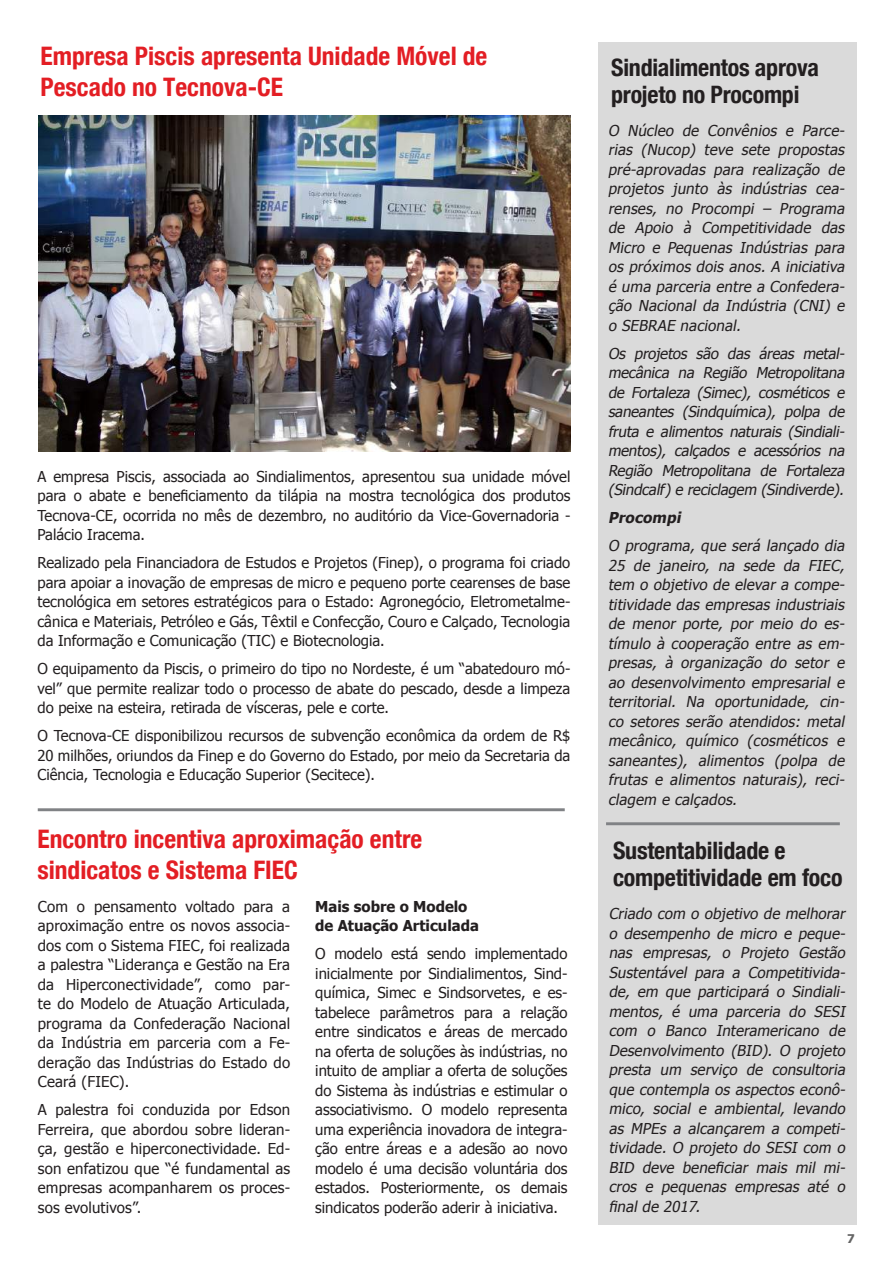
<style>
.page{position:relative;width:893px;height:1263px;background:#fff}
.page>*{position:absolute;margin:0;border:0;box-sizing:border-box;transform-origin:0 0}
.t1{font:700 condensed 25.5px/31.5px "Helvetica Neue";color:#e31e24}
.t2{font:700 condensed 24px/27px "Helvetica Neue";letter-spacing:-.01em;color:#231f20}
.t3{font:15px/19.5px "Tahoma";color:#231f20;text-align:justify}
.t4{font:italic 15px/19.5px "Tahoma";letter-spacing:.01em;color:#231f20;text-align:justify}
.t5{font:700 15px/19.5px "Tahoma";color:#231f20}
.t6{font:italic 700 15px "Tahoma";color:#231f20}
.t7{font:700 12px "Tahoma";color:#646464}
</style>
<div class="page">
<div style="left:598px;top:42px;width:259px;height:1182px;background:#dadada"></div>
<img style="left:39px;top:116px;width:531px;height:336px">
<hr style="left:38px;top:808px;width:527px;height:3px;background:#808285">
<hr style="left:606px;top:822px;width:234px;height:3px;background:#808285">
<h1 class="t1" style="left:41px;top:39px;width:448px">Empresa Piscis apresenta Unidade Móvel de<br>Pescado no Tecnova-CE</h1>
<p class="t3" style="left:37px;top:466px;width:534px">A empresa Piscis, associada ao Sindialimentos, apresentou sua unidade móvel para o abate e beneficiamento da tilápia na mostra tecnológica dos produtos Tecnova-CE, ocorrida no mês de dezembro, no auditório da Vice-Governadoria - Palácio Iracema.</p>
<p class="t3" style="left:37px;top:552px;width:534px">Realizado pela Financiadora de Estudos e Projetos (Finep), o programa foi criado para apoiar a inovação de empresas de micro e pequeno porte cearenses de base tecnológica em setores estratégicos para o Estado: Agronegócio, Eletrometalme&shy;cânica e Materiais, Petróleo e Gás, Têxtil e Confecção, Couro e Calçado, Tecnologia da Informação e Comunicação (TIC) e Biotecnologia.</p>
<p class="t3" style="left:37px;top:658px;width:534px">O equipamento da Piscis, o primeiro do tipo no Nordeste, é um “abatedouro mó&shy;vel” que permite realizar todo o processo de abate do pescado, desde a limpeza do peixe na esteira, retirada de vísceras, pele e corte.</p>
<p class="t3" style="left:37px;top:725px;width:534px">O Tecnova-CE disponibilizou recursos de subvenção econômica da ordem de R$ 20 milhões, oriundos da Finep e do Governo do Estado, por meio da Secretaria da Ciência, Tecnologia e Educação Superior (Secitece).</p>
<h1 class="t1" style="left:37px;top:823px;width:386px">Encontro incentiva aproximação entre sindicatos e Sistema FIEC</h1>
<p class="t3" style="left:38px;top:896px;width:254px">Com o pensamento voltado para a aproximação entre os novos associa&shy;dos com o Sistema FIEC, foi realizada a palestra “Liderança e Gestão na Era da Hiperconectividade”, como par&shy;te do Modelo de Atuação Articulada, programa da Confederação Nacional da Indústria em parceria com a Fe&shy;deração das Indústrias do Estado do Ceará (FIEC).</p>
<p class="t3" style="left:38px;top:1099px;width:254px">A palestra foi conduzida por Edson Ferreira, que abordou sobre lideran&shy;ça, gestão e hiperconectividade. Ed&shy;son enfatizou que “é fundamental as empresas acompanharem os proces&shy;sos evolutivos”.</p>
<p class="t5" style="left:315px;top:896px;width:165px">Mais sobre o Modelo de Atuação Articulada</p>
<p class="t3" style="left:315px;top:943px;width:254px">O modelo está sendo implementado inicialmente por Sindialimentos, Sind&shy;química, Simec e Sindsorvetes, e es&shy;tabelece parâmetros para a relação entre sindicatos e áreas de mercado na oferta de soluções às indústrias, no intuito de ampliar a oferta de soluções do Sistema às indústrias e estimular o associativismo. O modelo representa uma experiência inovadora de integra&shy;ção entre áreas e a adesão ao novo modelo é uma decisão voluntária dos estados. Posteriormente, os demais sindicatos poderão aderir à iniciativa.</p>
<h2 class="t2" style="left:611px;top:54px;width:209px">Sindialimentos aprova projeto no Procompi</h2>
<p class="t4" style="left:608px;top:120px;width:241px">O Núcleo de Convênios e Parce&shy;rias (Nucop) teve sete propostas pré-aprovadas para realização de projetos j unto às indústrias cea&shy;renses, no Procompi – Programa de Apoio à Competitividade das Micro e Pequenas Indústrias para os próximos dois anos. A iniciativa é uma parceria entre a Confedera&shy;ção Nacional da Indústria (CNI) e o SEBRAE nacional.</p>
<p class="t4" style="left:608px;top:343px;width:241px">Os projetos são das áreas metal&shy;mecânica na Região Metropolitana de Fortaleza (Simec), cosméticos e saneantes (Sindquímica), polpa de fruta e alimentos naturais (Sindiali&shy;mentos), calçados e acessórios na Região Metropolitana de Fortaleza (Sindcalf) e reciclagem (Sindiverde).</p>
<p class="t6" style="left:608px;top:507px;width:78px">Procompi</p>
<p class="t4" style="left:608px;top:535px;width:241px">O programa, que será lançado dia 25 de janeiro, na sede da FIEC, tem o objetivo de elevar a compe&shy;titividade das empresas industriais de menor porte, por meio do es&shy;tímulo à cooperação entre as em&shy;presas, à organização do setor e ao desenvolvimento empresarial e territorial. Na oportunidade, cin&shy;co setores serão atendidos: metal mecânico, químico (cosméticos e saneantes), alimentos (polpa de frutas e alimentos naturais), reci&shy;clagem e calçados.</p>
<h2 class="t2" style="left:613px;top:837px;width:231px">Sustentabilidade e competitividade em foco</h2>
<p class="t4" style="left:609px;top:903px;width:241px">Criado com o objetivo de melhorar o desempenho de micro e peque&shy;nas empresas, o Projeto Gestão Sustentável para a Competitivida&shy;de, em que participará o Sindiali&shy;mentos, é uma parceria do SESI com o Banco Interamericano de Desenvolvimento (BID). O projeto presta um serviço de consultoria que contempla os aspectos econô&shy;mico, social e ambiental, levando as MPEs a alcançarem a competi&shy;tividade. O projeto do SESI com o BID deve beneficiar mais mil mi&shy;cros e pequenas empresas até o final de 2017.</p>
<p class="t7" style="left:847px;top:1231px;width:9px">7</p>
</div>
